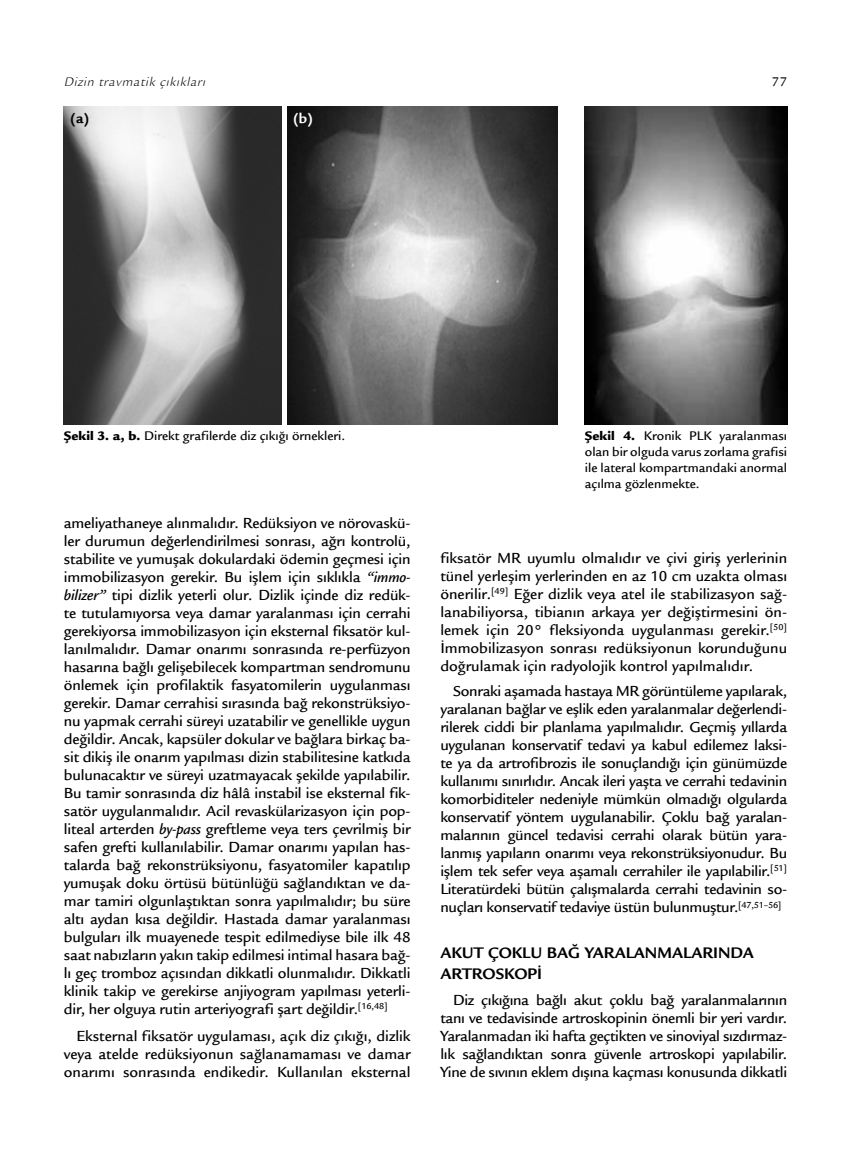
<style>
.page{position:relative;width:851px;height:1149px;background:#fff}
.page>*{position:absolute;margin:0;border:0;box-sizing:border-box;transform-origin:0 0}
.t1{font:700 16.5px/21px "Legacy Sans Std";color:#000}
.t2{font:500 15.75px/18px "Legacy Sans Std";letter-spacing:-.01em;color:#000;text-align:justify}
.t3{font:700 15px "Legacy Sans Std";color:#000}
.t4{font:700 15px "Legacy Sans Std";color:#fff}
.t5{font:500 13.5px/16.2px "Legacy Sans Std";color:#000;text-align:justify}
.t6{font:italic 13.5px "ITC Legacy Sans Std";letter-spacing:.05em;color:#000}
.t7{font:13.5px "Legacy Sans Std";color:#000}
.s1{font-weight:900}
.s2{font-style:italic}
</style>
<div class="page">
<img style="left:64px;top:106px;width:217px;height:318px">
<img style="left:584px;top:106px;width:203px;height:318px">
<img style="left:287px;top:106px;width:270px;height:318px">
<p class="t6" style="left:64px;top:74px;width:143px">Dizin travmatik çıkıkları</p>
<p class="t7" style="left:771px;top:74px;width:17px">77</p>
<p class="t3" style="left:70px;top:109px;width:21px">(a)</p>
<p class="t4" style="left:293px;top:109px;width:22px">(b)</p>
<p class="t5" style="left:64px;top:427px;width:283px"><span class="s1">Şekil 3. a, b.</span> Direkt grafilerde diz çıkığı örnekleri.</p>
<p class="t5" style="left:584px;top:427px;width:204px"><span class="s1">Şekil 4.</span> Kronik PLK yaralanması olan bir olguda varus zorlama grafisi ile lateral kompartmandaki anormal açılma gözlenmekte.</p>
<p class="t2" style="left:64px;top:513px;width:348px">ameliyathaneye alınmalıdır. Redüksiyon ve nörovaskü&shy;ler durumun değerlendirilmesi sonrası, ağrı kontrolü, stabilite ve yumuşak dokulardaki ödemin geçmesi için immobilizasyon gerekir. Bu işlem için sıklıkla <span class="s2">“immo&shy;bilizer”</span> tipi dizlik yeterli olur. Dizlik içinde diz redük&shy;te tutulamıyorsa veya damar yaralanması için cerrahi gerekiyorsa immobilizasyon için eksternal fiksatör kul&shy;lanılmalıdır. Damar onarımı sonrasında re-perfüzyon hasarına bağlı gelişebilecek kompartman sendromunu önlemek için profilaktik fasyatomilerin uygulanması gerekir. Damar cerrahisi sırasında bağ rekonstrüksiyo&shy;nu yapmak cerrahi süreyi uzatabilir ve genellikle uygun değildir. Ancak, kapsüler dokular ve bağlara birkaç ba&shy;sit dikiş ile onarım yapılması dizin stabilitesine katkıda bulunacaktır ve süreyi uzatmayacak şekilde yapılabilir.<br>Bu tamir sonrasında diz hâlâ instabil ise eksternal fik&shy;satör uygulanmalıdır. Acil revaskülarizasyon için pop&shy;liteal arterden <span class="s2">by-pass</span> greftleme veya ters çevrilmiş bir safen grefti kullanılabilir. Damar onarımı yapılan has&shy;talarda bağ rekonstrüksiyonu, fasyatomiler kapatılıp yumuşak doku örtüsü bütünlüğü sağlandıktan ve da&shy;mar tamiri olgunlaştıktan sonra yapılmalıdır; bu süre altı aydan kısa değildir. Hastada damar yaralanması bulguları ilk muayenede tespit edilmediyse bile ilk 48 saat nabızların yakın takip edilmesi intimal hasara bağ&shy;lı geç tromboz açısından dikkatli olunmalıdır. Dikkatli klinik takip ve gerekirse anjiyogram yapılması yeterli&shy;dir, her olguya rutin arteriyografi şart değildir.<sup>[16,48]</sup></p>
<p class="t2" style="left:64px;top:1026px;width:348px;text-indent:13px">Eksternal fiksatör uygulaması, açık diz çıkığı, dizlik veya atelde redüksiyonun sağlanamaması ve damar onarımı sonrasında endikedir. Kullanılan eksternal</p>
<p class="t2" style="left:440px;top:548px;width:348px">fiksatör MR uyumlu olmalıdır ve çivi giriş yerlerinin tünel yerleşim yerlerinden en az 10 cm uzakta olması önerilir.<sup>[49]</sup> Eğer dizlik veya atel ile stabilizasyon sağ&shy;lanabiliyorsa, tibianın arkaya yer değiştirmesini ön&shy;lemek için 20° fleksiyonda uygulanması gerekir.<sup>[50] </sup>İmmobilizasyon sonrası redüksiyonun korunduğunu doğrulamak için radyolojik kontrol yapılmalıdır.</p>
<p class="t2" style="left:440px;top:682px;width:348px;text-indent:13px">Sonraki aşamada hastaya MR görüntüleme yapılarak, yaralanan bağlar ve eşlik eden yaralanmalar değerlendi&shy;rilerek ciddi bir planlama yapılmalıdır. Geçmiş yıllarda uygulanan konservatif tedavi ya kabul edilemez laksi&shy;te ya da artrofibrozis ile sonuçlandığı için günümüzde kullanımı sınırlıdır. Ancak ileri yaşta ve cerrahi tedavinin komorbiditeler nedeniyle mümkün olmadığı olgularda konservatif yöntem uygulanabilir. Çoklu bağ yaralan&shy;malarının güncel tedavisi cerrahi olarak bütün yara&shy;lanmış yapıların onarımı veya rekonstrüksiyonudur. Bu işlem tek sefer veya aşamalı cerrahiler ile yapılabilir.<sup>[51] </sup>Literatürdeki bütün çalışmalarda cerrahi tedavinin so&shy;nuçları konservatif tedaviye üstün bulunmuştur.<sup>[47,51–56]</sup></p>
<p class="t1" style="left:440px;top:942px;width:315px">AKUT ÇOKLU BAĞ YARALANMALARINDA<br>ARTROSKOPİ</p>
<p class="t2" style="left:440px;top:990px;width:348px;text-indent:13px">Diz çıkığına bağlı akut çoklu bağ yaralanmalarının tanı ve tedavisinde artroskopinin önemli bir yeri vardır.<br>Yaralanmadan iki hafta geçtikten ve sinoviyal sızdırmaz&shy;lık sağlandıktan sonra güvenle artroskopi yapılabilir.<br>Yine de sıvının eklem dışına kaçması konusunda dikkatli</p>
</div>
